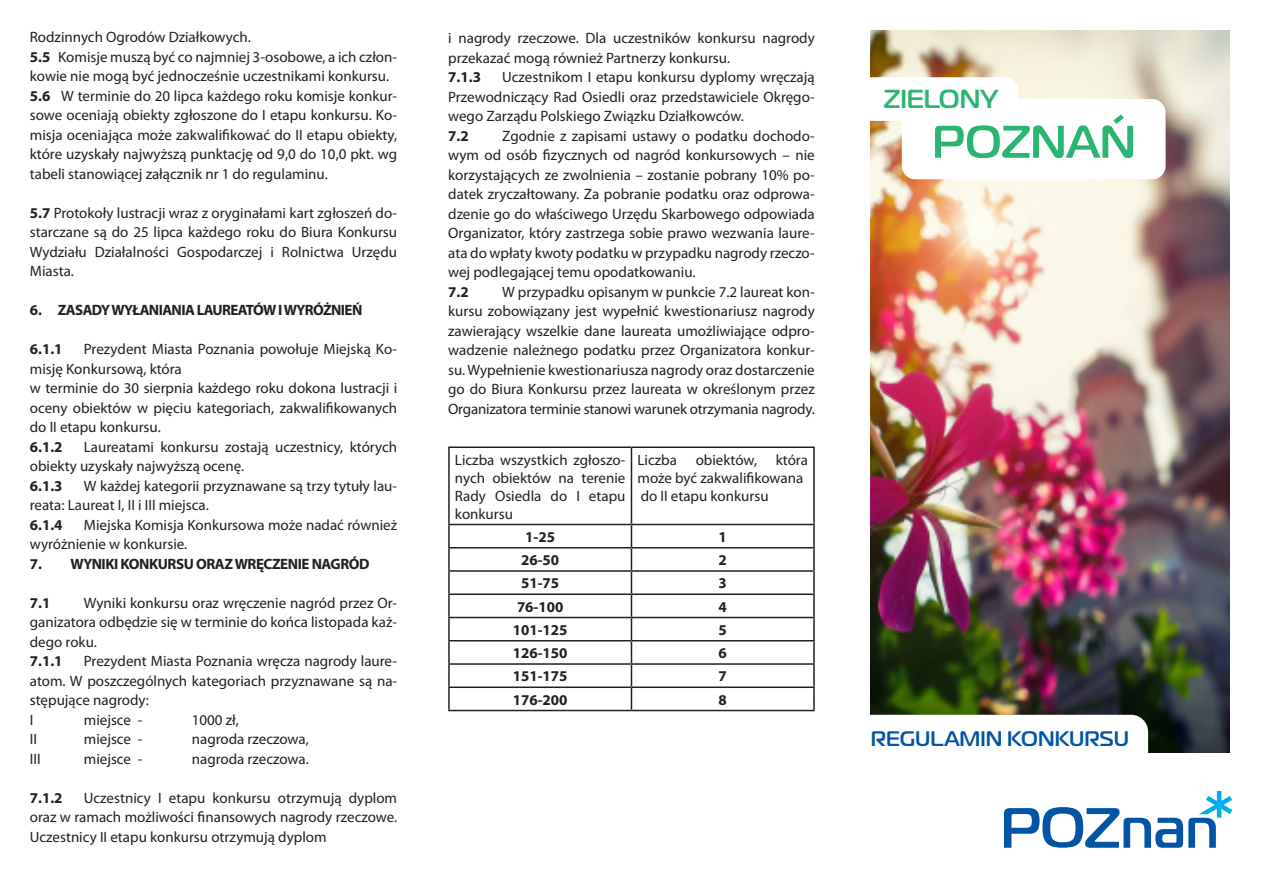
<style>
.page{position:relative;width:1263px;height:893px;background:#fff}
.page>*{position:absolute;margin:0;border:0;box-sizing:border-box;transform-origin:0 0}
.t1{font:500 26.1px "Magistral";color:#2bb572}
.t2{font:500 21px "Magistral";color:#0154a6}
.t3{font:15px/19.5px "Myriad Pro";color:#231f20;text-align:justify}
.t4{font:700 15px "Myriad Pro";letter-spacing:-.03em;color:#231f20}
.s1{font-weight:700}
</style>
<div class="page">
<img style="left:871px;top:31px;width:358px;height:722px">
<div style="left:838px;top:715px;width:310px;height:56px;background:#fff;border-radius:17px"></div>
<div style="left:902px;top:99px;width:263px;height:80px;background:#fff;border-radius:13px"></div>
<svg style="left:935px;top:114px;width:198px;height:44px"></svg>
<div style="left:823px;top:77px;width:195px;height:44px;background:#fff;border-radius:13px"></div>
<svg style="left:1004px;top:791px;width:228px;height:57px"></svg>
<hr style="left:448px;top:446px;width:183px;height:2px;background:#231f20">
<hr style="left:448px;top:448px;width:2px;height:76px;background:#231f20">
<hr style="left:631px;top:446px;width:184px;height:2px;background:#231f20">
<hr style="left:631px;top:448px;width:1px;height:76px;background:#231f20">
<hr style="left:813px;top:448px;width:2px;height:76px;background:#231f20">
<hr style="left:448px;top:524px;width:183px;height:1px;background:#231f20">
<hr style="left:448px;top:525px;width:2px;height:22px;background:#231f20">
<hr style="left:631px;top:524px;width:184px;height:1px;background:#231f20">
<hr style="left:813px;top:525px;width:2px;height:22px;background:#231f20">
<hr style="left:448px;top:547px;width:183px;height:1px;background:#231f20">
<hr style="left:448px;top:548px;width:2px;height:22px;background:#231f20">
<hr style="left:631px;top:547px;width:184px;height:1px;background:#231f20">
<hr style="left:813px;top:548px;width:2px;height:22px;background:#231f20">
<hr style="left:448px;top:570px;width:183px;height:2px;background:#231f20">
<hr style="left:448px;top:572px;width:2px;height:21px;background:#231f20">
<hr style="left:631px;top:570px;width:184px;height:2px;background:#231f20">
<hr style="left:813px;top:572px;width:2px;height:21px;background:#231f20">
<hr style="left:448px;top:593px;width:183px;height:2px;background:#231f20">
<hr style="left:448px;top:595px;width:2px;height:22px;background:#231f20">
<hr style="left:631px;top:593px;width:184px;height:2px;background:#231f20">
<hr style="left:813px;top:595px;width:2px;height:22px;background:#231f20">
<hr style="left:448px;top:617px;width:183px;height:1px;background:#231f20">
<hr style="left:448px;top:618px;width:2px;height:22px;background:#231f20">
<hr style="left:631px;top:617px;width:184px;height:1px;background:#231f20">
<hr style="left:813px;top:618px;width:2px;height:22px;background:#231f20">
<hr style="left:448px;top:640px;width:183px;height:1px;background:#231f20">
<hr style="left:448px;top:641px;width:2px;height:22px;background:#231f20">
<hr style="left:631px;top:640px;width:184px;height:1px;background:#231f20">
<hr style="left:813px;top:641px;width:2px;height:22px;background:#231f20">
<hr style="left:448px;top:663px;width:183px;height:2px;background:#231f20">
<hr style="left:448px;top:665px;width:2px;height:21px;background:#231f20">
<hr style="left:631px;top:663px;width:184px;height:2px;background:#231f20">
<hr style="left:813px;top:665px;width:2px;height:21px;background:#231f20">
<hr style="left:448px;top:686px;width:183px;height:2px;background:#231f20">
<hr style="left:448px;top:688px;width:2px;height:22px;background:#231f20">
<hr style="left:631px;top:686px;width:184px;height:2px;background:#231f20">
<svg style="left:631px;top:525px;width:1px;height:185px"></svg>
<hr style="left:813px;top:688px;width:2px;height:22px;background:#231f20">
<hr style="left:448px;top:710px;width:183px;height:1px;background:#231f20">
<hr style="left:631px;top:710px;width:184px;height:1px;background:#231f20">
<p class="t3" style="left:30px;top:27px;width:223px">Rodzinnych Ogrodów Działkowych.</p>
<p class="t3" style="left:30px;top:47px;width:369px"><span class="s1">5.5</span> Komisje muszą być co najmniej 3-osobowe, a ich człon&shy;kowie nie mogą być jednocześnie uczestnikami konkursu.</p>
<p class="t3" style="left:30px;top:86px;width:369px"><span class="s1">5.6</span> W terminie do 20 lipca każdego roku komisje konkur&shy;sowe oceniają obiekty zgłoszone do I etapu konkursu. Ko&shy;misja oceniająca może zakwalifikować do II etapu obiekty, które uzyskały najwyższą punktację od 9,0 do 10,0 pkt. wg tabeli stanowiącej załącznik nr 1 do regulaminu.</p>
<p class="t3" style="left:30px;top:203px;width:369px"><span class="s1">5.7</span> Protokoły lustracji wraz z oryginałami kart zgłoszeń do&shy;starczane są do 25 lipca każdego roku do Biura Konkursu Wydziału Działalności Gospodarczej i Rolnictwa Urzędu Miasta.</p>
<p class="t4" style="left:30px;top:300px;width:334px">6. ZASADY WYŁANIANIA LAUREATÓW I WYRÓŻNIEŃ</p>
<p class="t4" style="left:30px;top:339px;width:34px">6.1.1</p>
<p class="t3" style="left:30px;top:339px;width:369px;text-indent:54px">Prezydent Miasta Poznania powołuje Miejską Ko&shy;misję Konkursową, która</p>
<p class="t3" style="left:30px;top:378px;width:369px">w terminie do 30 sierpnia każdego roku dokona lustracji i oceny obiektów w pięciu kategoriach, zakwalifikowanych do II etapu konkursu.</p>
<p class="t4" style="left:30px;top:437px;width:34px">6.1.2</p>
<p class="t3" style="left:30px;top:437px;width:369px;text-indent:54px">Laureatami konkursu zostają uczestnicy, których obiekty uzyskały najwyższą ocenę.</p>
<p class="t4" style="left:30px;top:476px;width:34px">6.1.3</p>
<p class="t3" style="left:30px;top:476px;width:369px;text-indent:54px">W każdej kategorii przyznawane są trzy tytuły lau&shy;reata: Laureat I, II i III miejsca.</p>
<p class="t4" style="left:30px;top:515px;width:34px">6.1.4</p>
<p class="t3" style="left:30px;top:515px;width:369px;text-indent:54px">Miejska Komisja Konkursowa może nadać również wyróżnienie w konkursie.</p>
<p class="t4" style="left:30px;top:554px;width:341px">7. WYNIKI KONKURSU ORAZ WRĘCZENIE NAGRÓD</p>
<p class="t4" style="left:30px;top:593px;width:22px">7.1</p>
<p class="t3" style="left:30px;top:593px;width:369px;text-indent:54px">Wyniki konkursu oraz wręczenie nagród przez Or&shy;ganizatora odbędzie się w terminie do końca listopada każ&shy;dego roku.</p>
<p class="t4" style="left:30px;top:651px;width:34px">7.1.1</p>
<p class="t3" style="left:30px;top:651px;width:369px;text-indent:54px">Prezydent Miasta Poznania wręcza nagrody laure&shy;atom. W poszczególnych kategoriach przyznawane są na&shy;stępujące nagrody:</p>
<p class="t3" style="left:30px;top:710px;width:5px">I</p>
<p class="t3" style="left:84px;top:710px;width:60px">miejsce -</p>
<p class="t3" style="left:192px;top:710px;width:48px">1000 zł,</p>
<p class="t3" style="left:30px;top:729px;width:9px">II</p>
<p class="t3" style="left:84px;top:729px;width:60px">miejsce -</p>
<p class="t3" style="left:192px;top:729px;width:119px">nagroda rzeczowa,</p>
<p class="t3" style="left:30px;top:749px;width:12px">III</p>
<p class="t3" style="left:84px;top:749px;width:60px">miejsce -</p>
<p class="t3" style="left:192px;top:749px;width:119px">nagroda rzeczowa.</p>
<p class="t4" style="left:30px;top:788px;width:34px">7.1.2</p>
<p class="t3" style="left:30px;top:788px;width:369px;text-indent:54px">Uczestnicy I etapu konkursu otrzymują dyplom oraz w ramach możliwości finansowych nagrody rzeczowe.<br>Uczestnicy II etapu konkursu otrzymują dyplom</p>
<p class="t3" style="left:448px;top:28px;width:368px">i nagrody rzeczowe. Dla uczestników konkursu nagrody przekazać mogą również Partnerzy konkursu.</p>
<p class="t4" style="left:448px;top:67px;width:34px">7.1.3</p>
<p class="t3" style="left:448px;top:67px;width:368px;text-indent:54px">Uczestnikom I etapu konkursu dyplomy wręczają Przewodniczący Rad Osiedli oraz przedstawiciele Okręgo&shy;wego Zarządu Polskiego Związku Działkowców.</p>
<p class="t4" style="left:448px;top:126px;width:22px">7.2</p>
<p class="t3" style="left:448px;top:126px;width:368px;text-indent:54px">Zgodnie z zapisami ustawy o podatku dochodo&shy;wym od osób fizycznych od nagród konkursowych – nie korzystających ze zwolnienia – zostanie pobrany 10% po&shy;datek zryczałtowany. Za pobranie podatku oraz odprowa&shy;dzenie go do właściwego Urzędu Skarbowego odpowiada Organizator, który zastrzega sobie prawo wezwania laure&shy;ata do wpłaty kwoty podatku w przypadku nagrody rzeczo&shy;wej podlegającej temu opodatkowaniu.</p>
<p class="t4" style="left:448px;top:282px;width:22px">7.2</p>
<p class="t3" style="left:448px;top:282px;width:368px;text-indent:54px">W przypadku opisanym w punkcie 7.2 laureat kon&shy;kursu zobowiązany jest wypełnić kwestionariusz nagrody zawierający wszelkie dane laureata umożliwiające odpro&shy;wadzenie należnego podatku przez Organizatora konkur&shy;su. Wypełnienie kwestionariusza nagrody oraz dostarczenie go do Biura Konkursu przez laureata w określonym przez Organizatora terminie stanowi warunek otrzymania nagrody.</p>
<p class="t3" style="left:455px;top:450px;width:172px;line-height:18px">Liczba wszystkich zgłoszo&shy;nych obiektów na terenie Rady Osiedla do I etapu konkursu</p>
<p class="t3" style="left:637px;top:450px;width:172px;line-height:18px">Liczba obiektów, która może być zakwalifikowana</p>
<p class="t3" style="left:641px;top:485px;width:129px">do II etapu konkursu</p>
<p class="t4" style="left:525px;top:527px;width:31px">1-25</p>
<p class="t4" style="left:719px;top:527px;width:10px">1</p>
<p class="t4" style="left:521px;top:550px;width:40px">26-50</p>
<p class="t4" style="left:719px;top:550px;width:10px">2</p>
<p class="t4" style="left:521px;top:573px;width:40px">51-75</p>
<p class="t4" style="left:719px;top:573px;width:10px">3</p>
<p class="t4" style="left:517px;top:597px;width:48px">76-100</p>
<p class="t4" style="left:719px;top:597px;width:10px">4</p>
<p class="t4" style="left:513px;top:620px;width:56px">101-125</p>
<p class="t4" style="left:719px;top:620px;width:10px">5</p>
<p class="t4" style="left:513px;top:643px;width:56px">126-150</p>
<p class="t4" style="left:719px;top:643px;width:10px">6</p>
<p class="t4" style="left:513px;top:666px;width:56px">151-175</p>
<p class="t4" style="left:719px;top:666px;width:10px">7</p>
<p class="t4" style="left:513px;top:690px;width:56px">176-200</p>
<p class="t4" style="left:719px;top:690px;width:10px">8</p>
<h1 class="t1" style="left:884px;top:82px;width:116px">ZIELONY</h1>
<p class="t2" style="left:871px;top:725px;width:260px">REGULAMIN KONKURSU</p>
</div>
